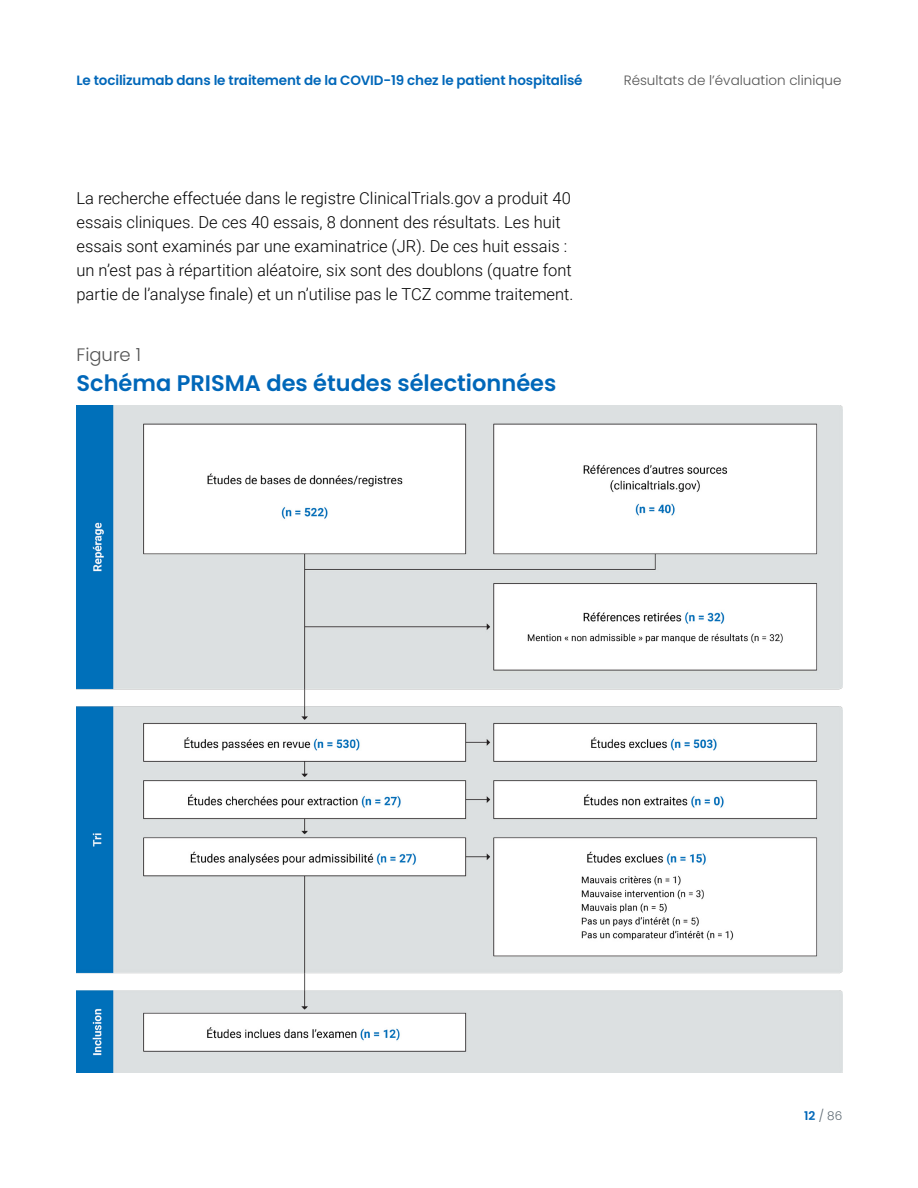
<style>
.page{position:relative;width:918px;height:1188px;background:#fff}
.page>*{position:absolute;margin:0;border:0;box-sizing:border-box;transform-origin:0 0}
.Table_Title{font:600 22.5px "Poppins";color:#0067b9}
.Table_Figure{font:300 18px "Poppins";color:#545454}
.Body_Copy{font:300 16.5px/24px "Roboto";color:#000}
.t1{font:600 13.5px "Poppins";letter-spacing:-.01em;color:#0067b9}
.t2{font:300 13.5px "Poppins";color:#545454}
.t3{font:300 12px "Poppins";color:#5b6770}
.s1{font-weight:600;color:#0067b9}
</style>
<div class="page">
<img style="left:76px;top:405px;width:766px;height:668px">
<p class="t1" style="left:76px;top:73px;width:508px">Le tocilizumab dans le traitement de la COVID-19 chez le patient hospitalisé</p>
<p class="Body_Copy" style="left:76px;top:185px;width:498px">La recherche effectuée dans le registre ClinicalTrials.gov a produit 40 essais cliniques. De ces 40 essais, 8 donnent des résultats. Les huit essais sont examinés par une examinatrice (JR). De ces huit essais : un n’est pas à répartition aléatoire, six sont des doublons (quatre font partie de l’analyse finale) et un n’utilise pas le TCZ comme traitement.</p>
<p class="Table_Figure" style="left:76px;top:344px;width:66px">Figure 1</p>
<p class="Table_Title" style="left:76px;top:370px;width:481px">Schéma PRISMA des études sélectionnées</p>
<p class="t2" style="left:624px;top:73px;width:219px">Résultats de l’évaluation clinique</p>
<p class="t3" style="left:804px;top:1109px;width:40px"><span class="s1">12</span> / 86</p>
</div>
